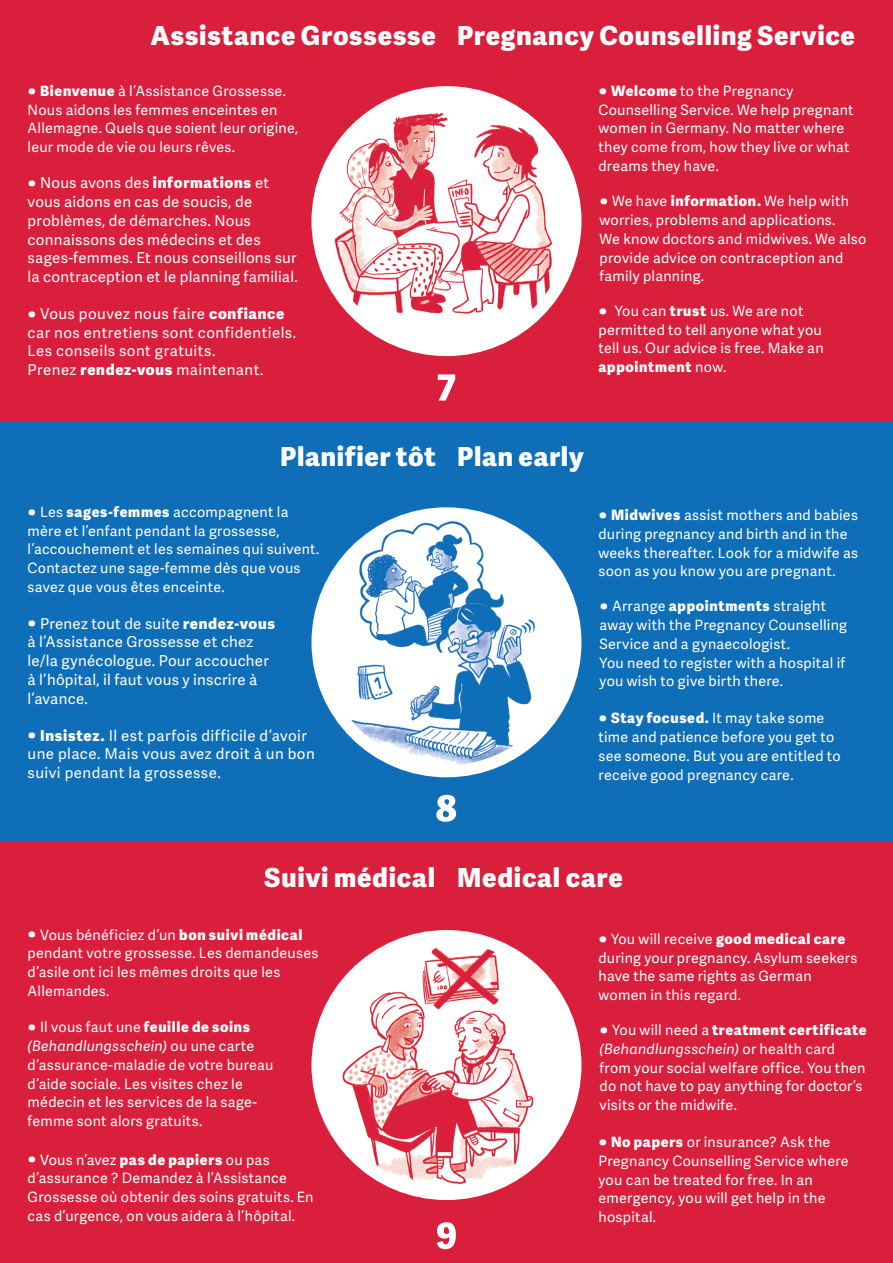
<style>
.page{position:relative;width:893px;height:1263px;background:#fff}
.page>*{position:absolute;margin:0;border:0;box-sizing:border-box;transform-origin:0 0}
.dt_Fließtext_2{font:700 37.5px "Adelle Sans ARA";color:#fff}
.dt_Überschrift{font:800 26.25px "Adelle Sans ARA";letter-spacing:.03em;color:#fff}
.t1{font:15px/18.8px "Adelle Sans ARA";letter-spacing:.02em;color:#fff}
.dt_Fließtext_2-2{font:14.25px/18.8px "Adelle Sans ARA";letter-spacing:.02em;color:#fff}
.s1{font-weight:800}
.s2{font-family:"Adelle Sans";font-style:italic}
</style>
<div class="page">
<div style="left:0;top:0;width:893px;height:421px;background:#da1f3d"></div>
<div style="left:0;top:421px;width:893px;height:421px;background:#0f6eb8"></div>
<div style="left:0;top:842px;width:893px;height:421px;background:#da1f3d"></div>
<img style="left:324px;top:936px;width:251px;height:255px">
<div style="left:311px;top:930px;width:270px;height:270px;border:12px solid #fff;border-radius:50%"></div>
<img style="left:317px;top:92px;width:258px;height:258px;border-radius:129px">
<div style="left:311px;top:86px;width:270px;height:270px;border:12px solid #fff;border-radius:50%"></div>
<img style="left:317px;top:513px;width:258px;height:258px;border-radius:129px">
<div style="left:311px;top:507px;width:270px;height:270px;border:12px solid #fff;border-radius:50%"></div>
<svg style="left:438px;top:374px;width:17px;height:27px"></svg>
<svg style="left:436px;top:795px;width:20px;height:27px"></svg>
<svg style="left:437px;top:1222px;width:19px;height:27px"></svg>
<p class="dt_Überschrift" style="left:151px;top:18px;width:286px">Assistance Grossesse</p>
<p class="dt_Überschrift" style="left:457px;top:18px;width:399px">Pregnancy Counselling Service</p>
<p class="dt_Fließtext_2-2" style="left:28px;top:83px;width:272px;text-indent:12px"><span class="s1">Bienvenue</span> à l’Assistance Grossesse.<br>Nous aidons les femmes enceintes en Allemagne. Quels que soient leur origine, leur mode de vie ou leurs rêves.</p>
<p class="dt_Fließtext_2" style="left:28px;top:66px;width:10px">·</p>
<p class="dt_Fließtext_2-2" style="left:598px;top:83px;width:257px;text-indent:12px"><span class="s1">Welcome</span> to the Pregnancy<br>Counselling Service. We help pregnant women in Germany. No matter where they come from, how they live or what dreams they have.</p>
<p class="dt_Fließtext_2" style="left:598px;top:66px;width:10px">·</p>
<p class="t1" style="left:28px;top:175px;width:272px;text-indent:12px">Nous avons des <span class="s1">informations</span> et vous aidons en cas de soucis, de problèmes, de démarches. Nous connaissons des médecins et des sages-femmes. Et nous conseillons sur la contraception et le planning familial.</p>
<p class="dt_Fließtext_2" style="left:28px;top:159px;width:10px">·</p>
<p class="dt_Fließtext_2-2" style="left:600px;top:193px;width:268px;text-indent:12px">We have <span class="s1">information.</span> We help with worries, problems and applications.<br>We know doctors and midwives. We also provide advice on contraception and family planning.</p>
<p class="dt_Fließtext_2" style="left:600px;top:177px;width:10px">·</p>
<p class="t1" style="left:28px;top:306px;width:270px;text-indent:12px">Vous pouvez nous faire <span class="s1">confiance </span>car nos entretiens sont confidentiels.<br>Les conseils sont gratuits.<br>Prenez <span class="s1">rendez-vous</span> maintenant.</p>
<p class="dt_Fließtext_2" style="left:28px;top:289px;width:10px">·</p>
<p class="dt_Fließtext_2-2" style="left:598px;top:303px;width:227px;text-indent:16px">You can <span class="s1">trust</span> us. We are not permitted to tell anyone what you tell us. Our advice is free. Make an <span class="s1">appointment</span> now.</p>
<p class="dt_Fließtext_2" style="left:598px;top:286px;width:10px">·</p>
<p class="dt_Überschrift" style="left:280px;top:439px;width:157px">Planifier tôt</p>
<p class="dt_Fließtext_2-2" style="left:28px;top:504px;width:293px;text-indent:12px">Les <span class="s1">sages-femmes</span> accompagnent la mère et l’enfant pendant la grossesse, l’accouchement et les semaines qui suivent.<br>Contactez une sage-femme dès que vous savez que vous êtes enceinte.</p>
<p class="dt_Fließtext_2" style="left:28px;top:487px;width:10px">·</p>
<p class="t1" style="left:28px;top:615px;width:249px;text-indent:12px">Prenez tout de suite <span class="s1">rendez-vous </span>à l’Assistance Grossesse et chez le/la gynécologue. Pour accoucher à l’hôpital, il faut vous y inscrire à l’avance.</p>
<p class="dt_Fließtext_2" style="left:28px;top:599px;width:10px">·</p>
<p class="t1" style="left:28px;top:727px;width:289px;text-indent:12px"><span class="s1">Insistez.</span> Il est parfois difficile d’avoir une place. Mais vous avez droit à un bon suivi pendant la grossesse.</p>
<p class="dt_Fließtext_2" style="left:28px;top:711px;width:10px">·</p>
<p class="dt_Überschrift" style="left:457px;top:439px;width:128px">Plan early</p>
<p class="dt_Fließtext_2-2" style="left:598px;top:507px;width:261px;text-indent:12px"><span class="s1">Midwives</span> assist mothers and babies during pregnancy and birth and in the weeks thereafter. Look for a midwife as soon as you know you are pregnant.</p>
<p class="dt_Fließtext_2" style="left:598px;top:490px;width:10px">·</p>
<p class="dt_Fließtext_2-2" style="left:600px;top:598px;width:249px;text-indent:12px">Arrange <span class="s1">appointments</span> straight away with the Pregnancy Counselling<br>Service and a gynaecologist.<br>You need to register with a hospital if you wish to give birth there.</p>
<p class="dt_Fließtext_2" style="left:600px;top:582px;width:10px">·</p>
<p class="dt_Fließtext_2-2" style="left:598px;top:710px;width:244px;text-indent:12px"><span class="s1">Stay focused.</span> It may take some time and patience before you get to see someone. But you are entitled to receive good pregnancy care.</p>
<p class="dt_Fließtext_2" style="left:598px;top:693px;width:10px">·</p>
<p class="dt_Überschrift" style="left:265px;top:860px;width:172px">Suivi médical</p>
<p class="dt_Fließtext_2-2" style="left:28px;top:926px;width:292px;text-indent:12px">Vous bénéficiez d’un <span class="s1">bon suivi médical </span>pendant votre grossesse. Les demandeuses d’asile ont ici les mêmes droits que les Allemandes.</p>
<p class="dt_Fließtext_2" style="left:28px;top:1003px;width:10px">·</p>
<p class="dt_Fließtext_2" style="left:28px;top:910px;width:10px">·</p>
<p class="dt_Fließtext_2-2" style="left:28px;top:1019px;width:247px;text-indent:12px">Il vous faut une <span class="s1">feuille de soins </span><span class="s2">(Behandlungsschein)</span> ou une carte d’assurance-maladie de votre bureau d’aide sociale. Les visites chez le médecin et les services de la sage&shy;femme sont alors gratuits.</p>
<p class="dt_Fließtext_2" style="left:28px;top:1135px;width:10px">·</p>
<p class="dt_Fließtext_2-2" style="left:28px;top:1152px;width:287px;text-indent:12px">Vous n’avez <span class="s1">pas de papiers</span> ou pas d’assurance ? Demandez à l’Assistance Grossesse où obtenir des soins gratuits. En cas d’urgence, on vous aidera à l’hôpital.</p>
<p class="dt_Überschrift" style="left:457px;top:860px;width:167px">Medical care</p>
<p class="dt_Fließtext_2-2" style="left:598px;top:931px;width:260px;text-indent:12px">You will receive <span class="s1">good medical care </span>during your pregnancy. Asylum seekers have the same rights as German women in this regard.</p>
<p class="dt_Fließtext_2" style="left:598px;top:914px;width:10px">·</p>
<p class="dt_Fließtext_2-2" style="left:600px;top:1022px;width:269px;text-indent:12px">You will need a <span class="s1">treatment certificate </span><span class="s2">(Behandlungsschein)</span> or health card from your social welfare office. You then do not have to pay anything for doctor’s visits or the midwife.</p>
<p class="dt_Fließtext_2" style="left:600px;top:1005px;width:10px">·</p>
<p class="dt_Fließtext_2-2" style="left:598px;top:1134px;width:252px;text-indent:12px"><span class="s1">No papers</span> or insurance? Ask the<br>Pregnancy Counselling Service where you can be treated for free. In an emergency, you will get help in the hospital.</p>
<p class="dt_Fließtext_2" style="left:598px;top:1117px;width:10px">·</p>
</div>
